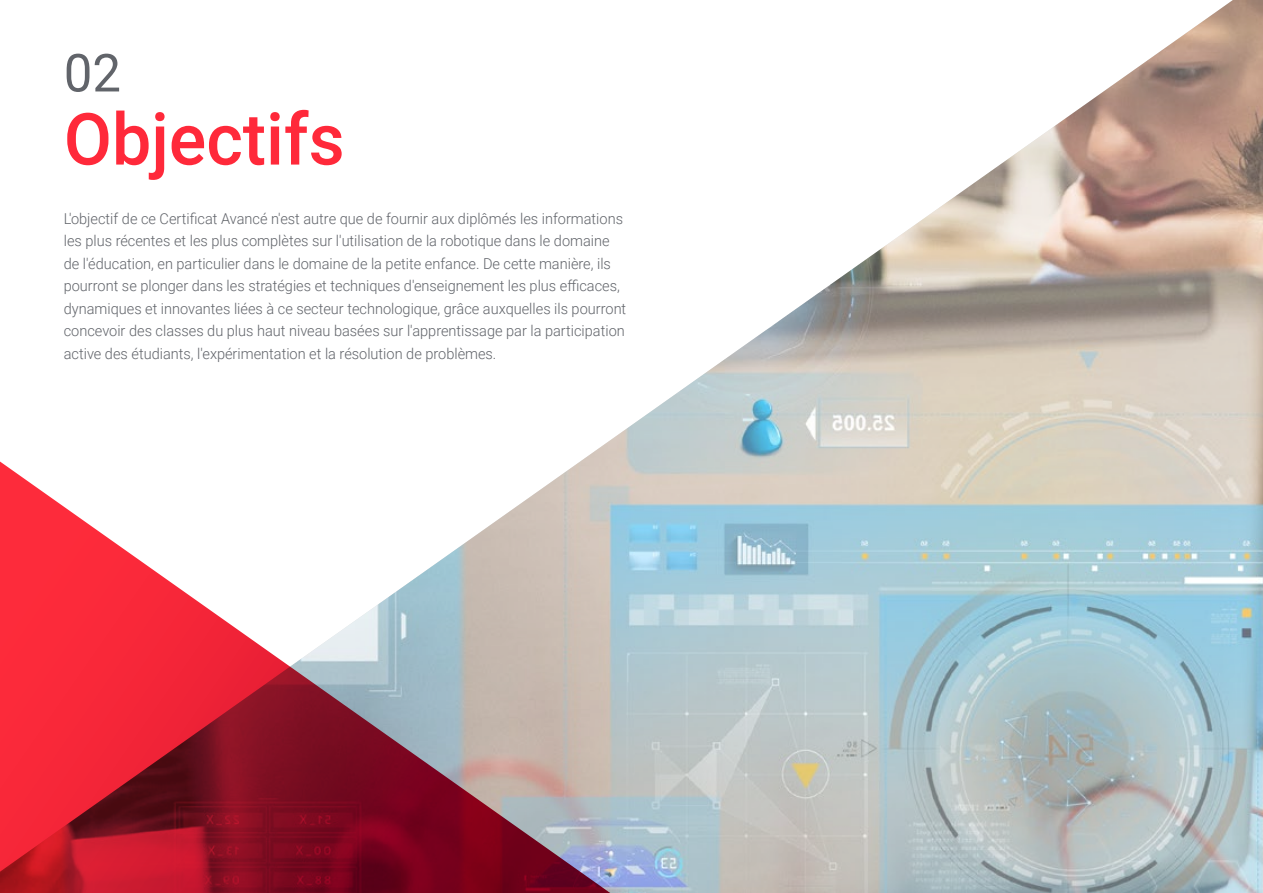
<style>
.page{position:relative;width:1263px;height:893px;background:#fff}
.page>*{position:absolute;margin:0;border:0;box-sizing:border-box;transform-origin:0 0}
.t1{font:500 72px "Roboto";color:#ff293a}
.t2{font:52.5px "Roboto";color:#61646a}
.t3{font:300 15px/22.5px "Roboto";color:#61646a}
</style>
<div class="page">
<img style="left:602px;top:0;width:661px;height:893px">
<svg style="left:0;top:446px;width:640px;height:447px"></svg>
<h2 class="t2" style="left:64px;top:36px;width:59px">02</h2>
<h1 class="t1" style="left:64px;top:89px;width:282px">Objectifs</h1>
<p class="t3" style="left:64px;top:207px;width:564px">L'objectif de ce Certificat Avancé n'est autre que de fournir aux diplômés les informations les plus récentes et les plus complètes sur l'utilisation de la robotique dans le domaine de l'éducation, en particulier dans le domaine de la petite enfance. De cette manière, ils pourront se plonger dans les stratégies et techniques d'enseignement les plus efficaces, dynamiques et innovantes liées à ce secteur technologique, grâce auxquelles ils pourront concevoir des classes du plus haut niveau basées sur l'apprentissage par la participation active des étudiants, l'expérimentation et la résolution de problèmes.</p>
</div>
